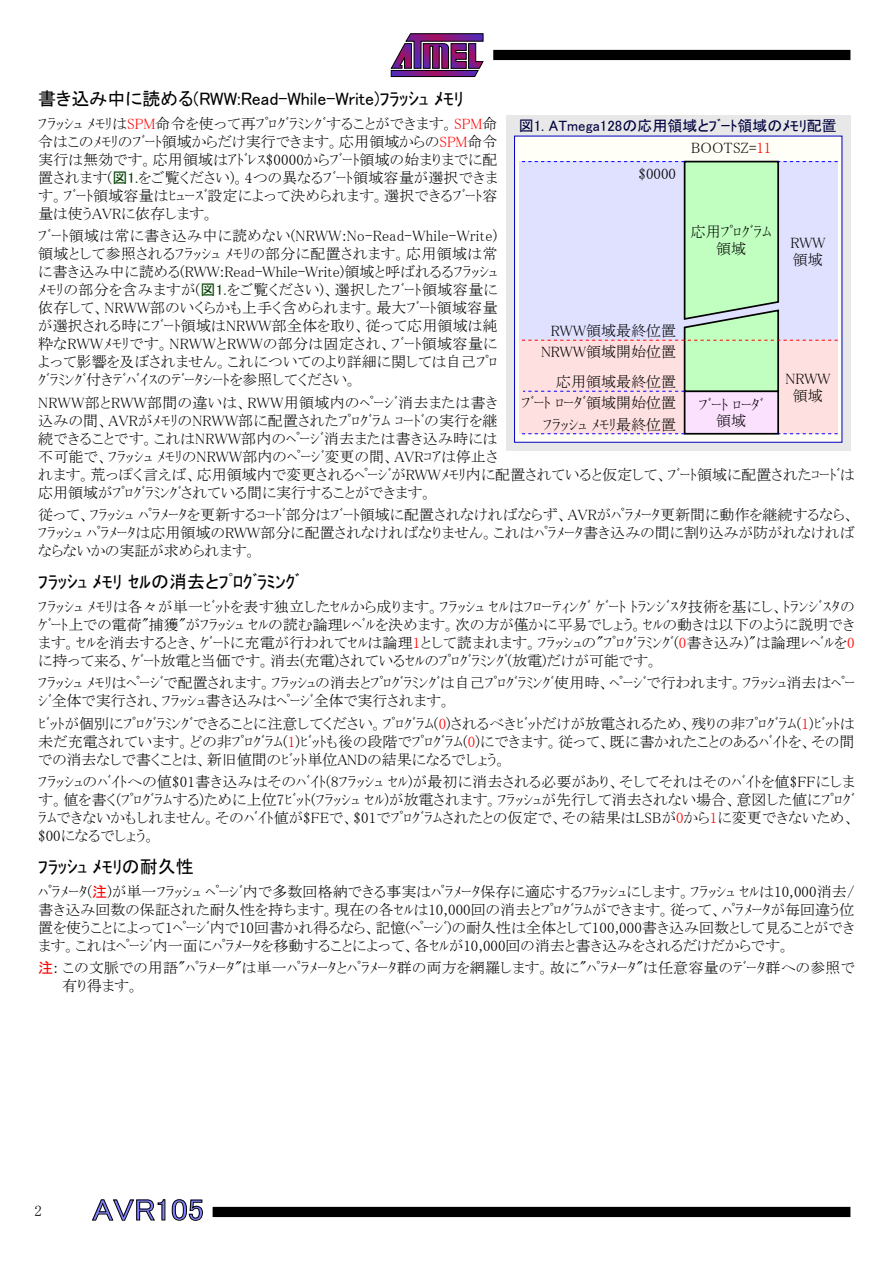
<style>
.page{position:relative;width:893px;height:1263px;background:#fff}
.page>*{position:absolute;margin:0;border:0;box-sizing:border-box;transform-origin:0 0}
.t1{font:30px "MS P Gothic";color:#8080ff;scale:1.1 1}
.t2{font:18px "MS P Gothic";color:#000}
.t3{font:15px/18px "MS P Mincho";letter-spacing:.005em;color:#000;text-align:justify}
.t4{font:15px "MS P Gothic";color:#000040}
.s1{color:#f00}
.s2{font-family:"MS P Gothic";color:#004000}
.s3{font-family:"MS P Gothic";color:#f00}
</style>
<div class="page">
<svg style="left:390px;top:33px;width:94px;height:44px"></svg>
<div style="left:493px;top:50px;width:357px;height:10px;background:#000"></div>
<div style="left:213px;top:1207px;width:637px;height:10px;background:#000"></div>
<svg style="left:92px;top:1199px;width:73px;height:22px"></svg>
<svg style="left:172px;top:1199px;width:31px;height:22px"></svg>
<div style="left:506px;top:115px;width:344px;height:336px;background:#e8e8e8"></div>
<div style="left:514px;top:136px;width:328px;height:306px;background:#fffff7"></div>
<div style="left:519px;top:340px;width:319px;height:94px;background:#ffe0e0"></div>
<div style="left:685px;top:391px;width:93px;height:43px;background:#fce1ff"></div>
<div style="left:684px;top:390px;width:95px;height:45px;border:2px solid #000"></div>
<svg style="left:522px;top:433px;width:163px;height:1px"></svg>
<svg style="left:778px;top:433px;width:60px;height:1px"></svg>
<svg style="left:519px;top:160px;width:319px;height:233px"></svg>
<p class="t2" style="left:38px;top:89px;width:427px">書き込み中に読める(RWW:Read-While-Write)ﾌﾗｯｼｭ ﾒﾓﾘ</p>
<p class="t3" style="left:38px;top:114px;width:461px">ﾌﾗｯｼｭ ﾒﾓﾘは<span class="s1">SPM</span>命令を使って再ﾌﾟﾛｸﾞﾗﾐﾝｸﾞすることができます。<span class="s1">SPM</span>命令はこのﾒﾓﾘのﾌﾞｰﾄ領域からだけ実行できます。応用領域からの<span class="s1">SPM</span>命令実行は無効です。応用領域はｱﾄﾞﾚｽ$0000からﾌﾞｰﾄ領域の始まりまでに配置されます(<span class="s2">図1.</span>をご覧ください)。4つの異なるﾌﾞｰﾄ領域容量が選択できます。ﾌﾞｰﾄ領域容量はﾋｭｰｽﾞ設定によって決められます。選択できるﾌﾞｰﾄ容量は使うAVRに依存します。</p>
<p class="t3" style="left:38px;top:227px;width:461px">ﾌﾞｰﾄ領域は常に書き込み中に読めない(NRWW:No-Read-While-Write)領域として参照されるﾌﾗｯｼｭ ﾒﾓﾘの部分に配置されます。応用領域は常に書き込み中に読める(RWW:Read-While-Write)領域と呼ばれるるﾌﾗｯｼｭﾒﾓﾘの部分を含みますが(<span class="s2">図1.</span>をご覧ください)、選択したﾌﾞｰﾄ領域容量に依存して、NRWW部のいくらかも上手く含められます。最大ﾌﾞｰﾄ領域容量が選択される時にﾌﾞｰﾄ領域はNRWW部全体を取り、従って応用領域は純粋なRWWﾒﾓﾘです。NRWWとRWWの部分は固定され、ﾌﾞｰﾄ領域容量によって影響を及ぼされません。これについてのより詳細に関しては自己ﾌﾟﾛｸﾞﾗﾐﾝｸﾞ付きﾃﾞﾊﾞｲｽのﾃﾞｰﾀｼｰﾄを参照してください。</p>
<p class="t3" style="left:38px;top:393px;width:818px;text-align:left">NRWW部とRWW部間の違いは、RWW用領域内のﾍﾟｰｼﾞ消去または書き<br>込みの間、AVRがﾒﾓﾘのNRWW部に配置されたﾌﾟﾛｸﾞﾗﾑ ｺｰﾄﾞの実行を継<br>続できることです。これはNRWW部内のﾍﾟｰｼﾞ消去または書き込み時には<br>不可能で、ﾌﾗｯｼｭ ﾒﾓﾘのNRWW部内のﾍﾟｰｼﾞ変更の間、AVRｺｱは停止さ<br>れます。荒っぽく言えば、応用領域内で変更されるﾍﾟｰｼﾞがRWWﾒﾓﾘ内に配置されていると仮定して、ﾌﾞｰﾄ領域に配置されたｺｰﾄﾞは応用領域がﾌﾟﾛｸﾞﾗﾐﾝｸﾞされている間に実行することができます。</p>
<p class="t3" style="left:38px;top:506px;width:818px">従って、ﾌﾗｯｼｭ ﾊﾟﾗﾒｰﾀを更新するｺｰﾄﾞ部分はﾌﾞｰﾄ領域に配置されなければならず、AVRがﾊﾟﾗﾒｰﾀ更新間に動作を継続するなら、ﾌﾗｯｼｭ ﾊﾟﾗﾒｰﾀは応用領域のRWW部分に配置されなければなりません。これはﾊﾟﾗﾒｰﾀ書き込みの間に割り込みが防がれなければならないかの実証が求められます。</p>
<p class="t2" style="left:38px;top:572px;width:263px">ﾌﾗｯｼｭ ﾒﾓﾘ ｾﾙの消去とﾌﾟﾛｸﾞﾗﾐﾝｸﾞ</p>
<p class="t3" style="left:38px;top:597px;width:818px">ﾌﾗｯｼｭ ﾒﾓﾘは各々が単一ﾋﾞｯﾄを表す独立したｾﾙから成ります。ﾌﾗｯｼｭ ｾﾙはﾌﾛｰﾃｨﾝｸﾞ ｹﾞｰﾄ ﾄﾗﾝｼﾞｽﾀ技術を基にし、ﾄﾗﾝｼﾞｽﾀのｹﾞｰﾄ上での電荷"捕獲"がﾌﾗｯｼｭ ｾﾙの読む論理ﾚﾍﾞﾙを決めます。次の方が僅かに平易でしょう。ｾﾙの動きは以下のように説明できます。ｾﾙを消去するとき、ｹﾞｰﾄに充電が行われてｾﾙは論理<span class="s1">1</span>として読まれます。ﾌﾗｯｼｭの"ﾌﾟﾛｸﾞﾗﾐﾝｸﾞ(<span class="s1">0</span>書き込み)"は論理ﾚﾍﾞﾙを<span class="s1">0</span>に持って来る、ｹﾞｰﾄ放電と当価です。消去(充電)されているｾﾙのﾌﾟﾛｸﾞﾗﾐﾝｸﾞ(放電)だけが可能です。</p>
<p class="t3" style="left:38px;top:674px;width:818px">ﾌﾗｯｼｭ ﾒﾓﾘはﾍﾟｰｼﾞで配置されます。ﾌﾗｯｼｭの消去とﾌﾟﾛｸﾞﾗﾐﾝｸﾞは自己ﾌﾟﾛｸﾞﾗﾐﾝｸﾞ使用時、ﾍﾟｰｼﾞで行われます。ﾌﾗｯｼｭ消去はﾍﾟｰｼﾞ全体で実行され、ﾌﾗｯｼｭ書き込みはﾍﾟｰｼﾞ全体で実行されます。</p>
<p class="t3" style="left:38px;top:714px;width:818px">ﾋﾞｯﾄが個別にﾌﾟﾛｸﾞﾗﾐﾝｸﾞできることに注意してください。ﾌﾟﾛｸﾞﾗﾑ(<span class="s1">0</span>)されるべきﾋﾞｯﾄだけが放電されるため、残りの非ﾌﾟﾛｸﾞﾗﾑ(<span class="s1">1</span>)ﾋﾞｯﾄは未だ充電されています。どの非ﾌﾟﾛｸﾞﾗﾑ(<span class="s1">1</span>)ﾋﾞｯﾄも後の段階でﾌﾟﾛｸﾞﾗﾑ(<span class="s1">0</span>)にできます。従って、既に書かれたことのあるﾊﾞｲﾄを、その間での消去なしで書くことは、新旧値間のﾋﾞｯﾄ単位ANDの結果になるでしょう。</p>
<p class="t3" style="left:38px;top:773px;width:818px">ﾌﾗｯｼｭのﾊﾞｲﾄへの値$01書き込みはそのﾊﾞｲﾄ(8ﾌﾗｯｼｭ ｾﾙ)が最初に消去される必要があり、そしてそれはそのﾊﾞｲﾄを値$FFにします。値を書く(ﾌﾟﾛｸﾞﾗﾑする)ために上位7ﾋﾞｯﾄ(ﾌﾗｯｼｭ ｾﾙ)が放電されます。ﾌﾗｯｼｭが先行して消去されない場合、意図した値にﾌﾟﾛｸﾞﾗﾑできないかもしれません。そのﾊﾞｲﾄ値が$FEで、$01でﾌﾟﾛｸﾞﾗﾑされたとの仮定で、その結果はLSBが<span class="s1">0</span>から<span class="s1">1</span>に変更できないため、$00になるでしょう。</p>
<p class="t2" style="left:38px;top:857px;width:157px">ﾌﾗｯｼｭ ﾒﾓﾘの耐久性</p>
<p class="t3" style="left:38px;top:882px;width:818px">ﾊﾟﾗﾒｰﾀ(<span class="s3">注</span>)が単一ﾌﾗｯｼｭ ﾍﾟｰｼﾞ内で多数回格納できる事実はﾊﾟﾗﾒｰﾀ保存に適応するﾌﾗｯｼｭにします。ﾌﾗｯｼｭ ｾﾙは10,000消去/書き込み回数の保証された耐久性を持ちます。現在の各ｾﾙは10,000回の消去とﾌﾟﾛｸﾞﾗﾑができます。従って、ﾊﾟﾗﾒｰﾀが毎回違う位置を使うことによって1ﾍﾟｰｼﾞ内で10回書かれ得るなら、記憶(ﾍﾟｰｼﾞ)の耐久性は全体として100,000書き込み回数として見ることができます。これはﾍﾟｰｼﾞ内一面にﾊﾟﾗﾒｰﾀを移動することによって、各ｾﾙが10,000回の消去と書き込みをされるだけだからです。</p>
<p class="t3" style="left:62px;top:959px;width:794px;text-indent:-24px"><span class="s3">注</span>: この文脈での用語"ﾊﾟﾗﾒｰﾀ"は単一ﾊﾟﾗﾒｰﾀとﾊﾟﾗﾒｰﾀ群の両方を網羅します。故に"ﾊﾟﾗﾒｰﾀ"は任意容量のﾃﾞｰﾀ群への参照で有り得ます。</p>
<p class="t4" style="left:519px;top:118px;width:319px">図1. ATmega128の応用領域とﾌﾞｰﾄ領域のﾒﾓﾘ配置</p>
<p class="t3" style="left:691px;top:139px;width:82px">BOOTSZ=<span class="s1">11</span></p>
<p class="t3" style="left:639px;top:164px;width:39px">$0000</p>
<p class="t3" style="left:691px;top:224px;width:82px;line-height:16.5px;text-align:center">応用ﾌﾟﾛｸﾞﾗﾑ領域</p>
<p class="t3" style="left:790px;top:234px;width:37px;line-height:16.5px">RWW領域</p>
<p class="t3" style="left:551px;top:321px;width:127px">RWW領域最終位置</p>
<p class="t3" style="left:541px;top:343px;width:137px">NRWW領域開始位置</p>
<p class="t3" style="left:521px;top:394px;width:156px">ﾌﾞｰﾄ ﾛｰﾀﾞ領域開始位置</p>
<p class="t3" style="left:785px;top:370px;width:47px;line-height:16.5px;text-align:center">NRWW領域</p>
<p class="t3" style="left:556px;top:373px;width:121px">応用領域最終位置</p>
<p class="t3" style="left:699px;top:395px;width:66px">ﾌﾞｰﾄ ﾛｰﾀﾞ</p>
<p class="t3" style="left:543px;top:415px;width:134px">ﾌﾗｯｼｭ ﾒﾓﾘ最終位置</p>
<p class="t3" style="left:716px;top:412px;width:31px">領域</p>
<p class="t3" style="left:35px;top:1202px;width:9px">2</p>
<h1 class="t1" style="left:92px;top:1195px;width:103px">AVR105</h1>
</div>
